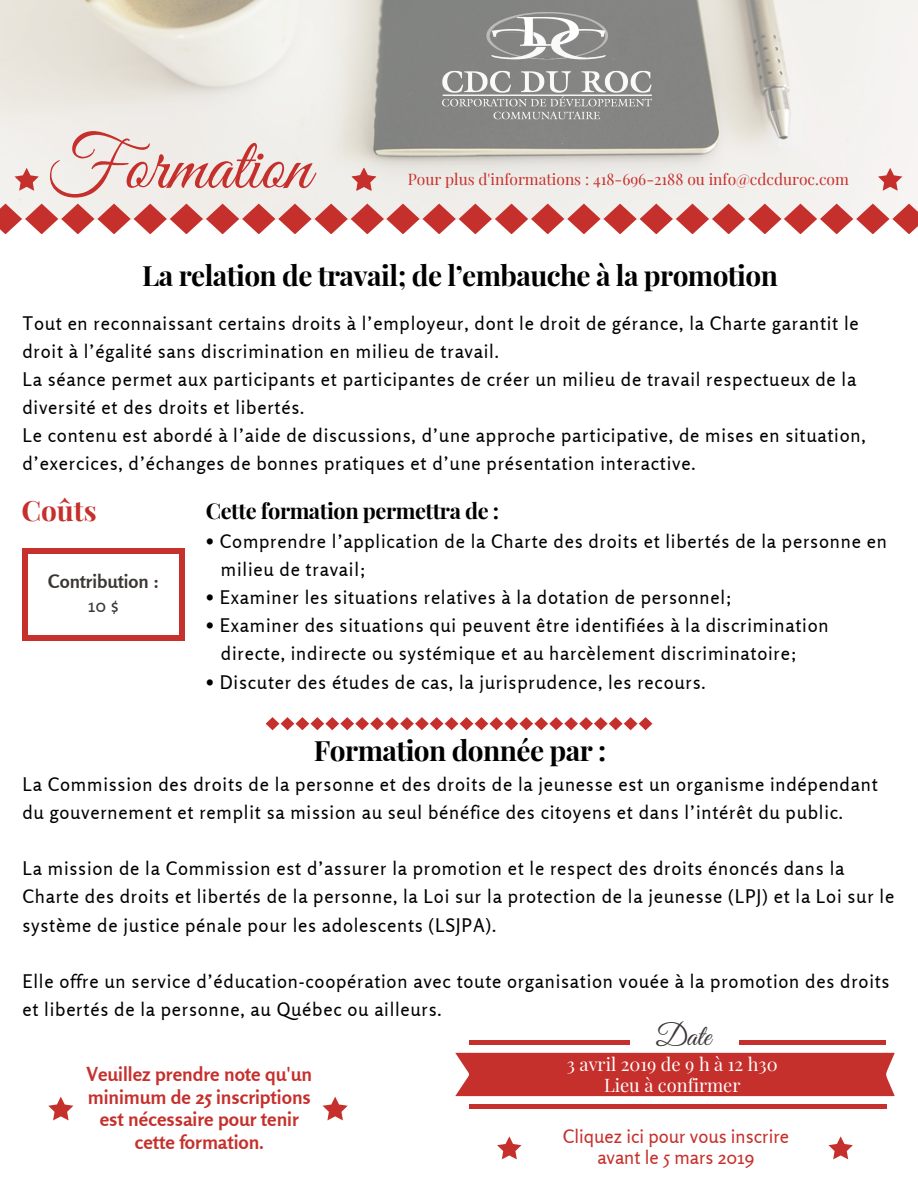
<style>
.page{position:relative;width:918px;height:1188px;background:#fff}
.page>*{position:absolute;margin:0;border:0;box-sizing:border-box;transform-origin:0 0}
.t1{font:74.7px "Great Vibes";color:#c6302c}
.t2{font:30.3px "Great Vibes";color:#3c3635}
.t3{font:700 28.05px "Playfair Display";letter-spacing:-.02em;color:#000}
.t4{font:700 28.05px "Playfair Display";color:#c6302c}
.t5{font:700 21.75px "Playfair Display";letter-spacing:-.02em;color:#000}
.t6{font:700 19.35px/22.5px "Rosario";color:#c6302c;text-align:center}
.t7{font:18.75px/28.2px "Rosario";letter-spacing:.04em;color:#000}
.t8{font:18.75px/21.3px "Rosario";color:#c6302c;text-align:center}
.t9{font:700 18.75px "Rosario";color:#3c3635}
.t10{font:18.75px "Rosario";color:#3c3635}
.t11{font:18.3px/21.3px "Playfair Display";color:#fff;text-align:center}
.t12{font:15.6px "Playfair Display";color:#c6302c}
</style>
<div class="page">
<img style="left:0;top:0;width:918px;height:204px">
<svg style="left:0;top:204px;width:918px;height:30px"></svg>
<img style="left:441px;top:12px;width:210px;height:110px">
<svg style="left:14px;top:168px;width:25px;height:23px"></svg>
<svg style="left:878px;top:168px;width:24px;height:23px"></svg>
<svg style="left:352px;top:168px;width:24px;height:23px"></svg>
<div style="left:455px;top:1053px;width:440px;height:43px;background:#c6302c"></div>
<hr style="left:469px;top:1040px;width:160px;height:4px;background:#c6302c">
<hr style="left:739px;top:1040px;width:147px;height:4px;background:#c6302c">
<div style="left:469px;top:1104px;width:417px;height:5px;background:#c6302c"></div>
<svg style="left:323px;top:1097px;width:25px;height:23px"></svg>
<svg style="left:48px;top:1097px;width:25px;height:23px"></svg>
<svg style="left:828px;top:1136px;width:25px;height:23px"></svg>
<svg style="left:497px;top:1136px;width:25px;height:23px"></svg>
<svg style="left:266px;top:717px;width:386px;height:13px"></svg>
<div style="left:180px;top:553px;width:5px;height:83px;background:#c6312d"></div>
<div style="left:22px;top:553px;width:5px;height:83px;background:#c6312d"></div>
<svg style="left:180px;top:636px;width:5px;height:5px"></svg>
<div style="left:27px;top:635px;width:153px;height:6px;background:#c6312d"></div>
<svg style="left:22px;top:636px;width:5px;height:5px"></svg>
<svg style="left:180px;top:548px;width:5px;height:5px"></svg>
<div style="left:27px;top:548px;width:153px;height:6px;background:#c6312d"></div>
<svg style="left:22px;top:548px;width:5px;height:5px"></svg>
<h1 class="t1" style="left:46px;top:124px;width:266px">Formation</h1>
<p class="t12" style="left:408px;top:168px;width:443px">Pour plus d'informations : 418-696-2188 ou info@cdcduroc.com</p>
<h3 class="t3" style="left:142px;top:256px;width:637px">La relation de travail; de l’embauche à la promotion</h3>
<p class="t7" style="left:22px;top:309px;width:845px">Tout en reconnaissant certains droits à l’employeur, dont le droit de gérance, la Charte garantit le droit à l’égalité sans discrimination en milieu de travail.<br>La séance permet aux participants et participantes de créer un milieu de travail respectueux de la diversité et des droits et libertés.<br>Le contenu est abordé à l’aide de discussions, d’une approche participative, de mises en situation, d’exercices, d’échanges de bonnes pratiques et d’une présentation interactive.</p>
<h3 class="t4" style="left:21px;top:491px;width:77px">Coûts</h3>
<p class="t9" style="left:48px;top:570px;width:113px">Contribution :</p>
<p class="t10" style="left:88px;top:594px;width:32px">10 $</p>
<p class="t5" style="left:206px;top:495px;width:295px">Cette formation permettra de :</p>
<p class="t7" style="left:221px;top:527px;width:667px;text-indent:-15px">• Comprendre l’application de la Charte des droits et libertés de la personne en milieu de travail;</p>
<p class="t7" style="left:206px;top:583px;width:528px">• Examiner les situations relatives à la dotation de personnel;</p>
<p class="t7" style="left:221px;top:611px;width:609px;text-indent:-15px">• Examiner des situations qui peuvent être identifiées à la discrimination directe, indirecte ou systémique et au harcèlement discriminatoire;</p>
<p class="t7" style="left:206px;top:667px;width:501px">• Discuter des études de cas, la jurisprudence, les recours.</p>
<h3 class="t3" style="left:314px;top:730px;width:294px">Formation donnée par :</h3>
<p class="t7" style="left:22px;top:770px;width:857px">La Commission des droits de la personne et des droits de la jeunesse est un organisme indépendant du gouvernement et remplit sa mission au seul bénéfice des citoyens et dans l’intérêt du public.</p>
<p class="t7" style="left:22px;top:854px;width:873px">La mission de la Commission est d’assurer la promotion et le respect des droits énoncés dans la<br>Charte des droits et libertés de la personne, la Loi sur la protection de la jeunesse (LPJ) et la Loi sur le système de justice pénale pour les adolescents (LSJPA).</p>
<p class="t7" style="left:22px;top:967px;width:869px">Elle offre un service d’éducation-coopération avec toute organisation vouée à la promotion des droits et libertés de la personne, au Québec ou ailleurs.</p>
<h2 class="t2" style="left:656px;top:1019px;width:56px">Date</h2>
<p class="t11" style="left:567px;top:1053px;width:212px">3 avril 2019 de 9 h à 12 h30<br>Lieu à confirmer</p>
<p class="t6" style="left:87px;top:1063px;width:227px">Veuillez prendre note qu'un minimum de 25 inscriptions est nécessaire pour tenir cette formation.</p>
<p class="t8" style="left:563px;top:1125px;width:228px">Cliquez ici pour vous inscrire avant le 5 mars 2019</p>
</div>
